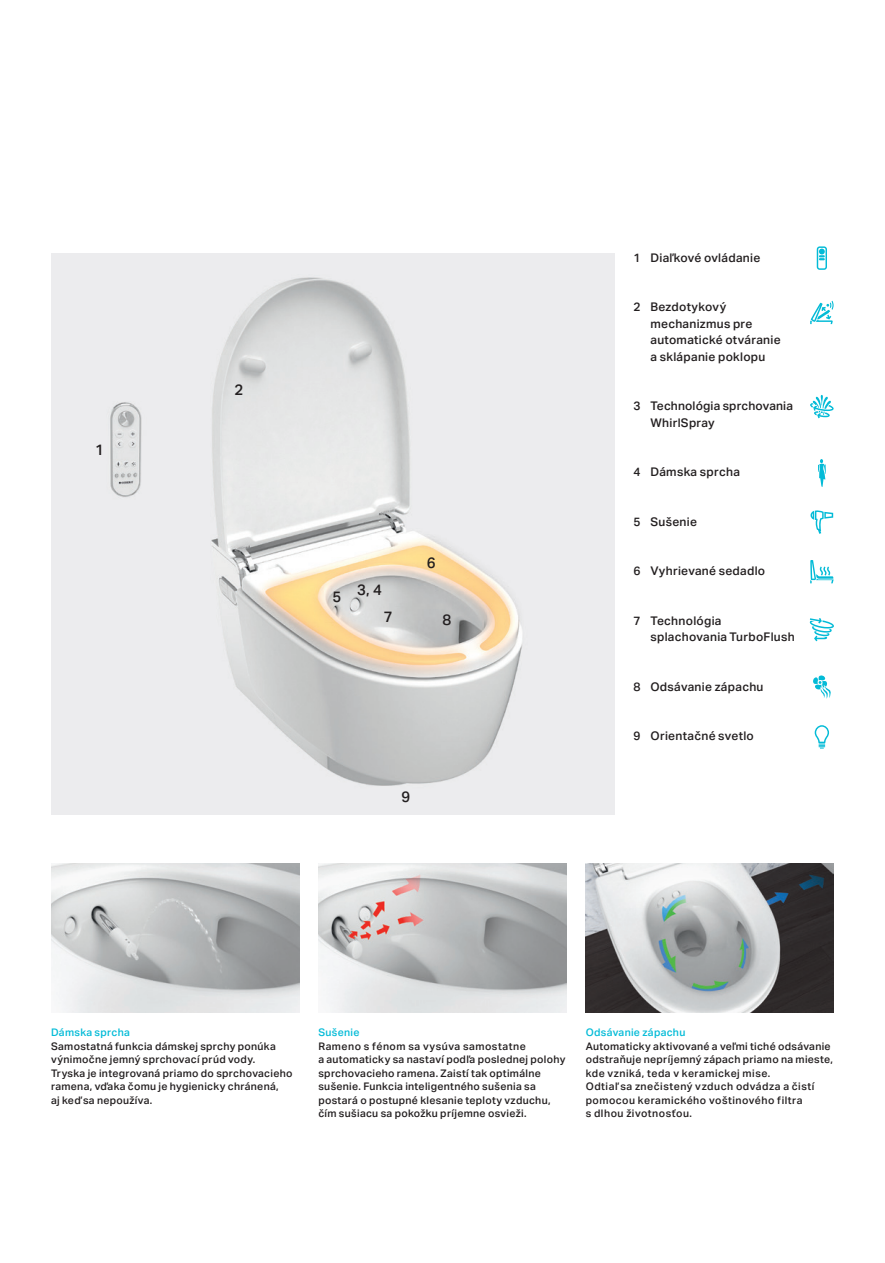
<style>
.page{position:relative;width:885px;height:1263px;background:#fff}
.page>*{position:absolute;margin:0;border:0;box-sizing:border-box;transform-origin:0 0}
.t1{font:500 15px "Aktiv Grotesk Geberit";color:#231f20}
.t2{font:500 12px/16.5px "Aktiv Grotesk Geberit";letter-spacing:.025em;color:#231f20}
.t3{font:500 10.5px/13.5px "Aktiv Grotesk Geberit";letter-spacing:.03em;color:#231f20}
.t4{font:500 10.5px "Aktiv Grotesk Geberit";letter-spacing:.03em;color:#03bbd7}
</style>
<div class="page">
<img style="left:51px;top:253px;width:563px;height:561px">
<img style="left:51px;top:864px;width:248px;height:148px">
<img style="left:318px;top:864px;width:248px;height:148px">
<img style="left:585px;top:864px;width:248px;height:148px">
<svg style="left:810px;top:560px;width:23px;height:23px"></svg>
<svg style="left:810px;top:301px;width:23px;height:23px"></svg>
<svg style="left:810px;top:395px;width:23px;height:23px"></svg>
<svg style="left:809px;top:618px;width:25px;height:23px"></svg>
<svg style="left:814px;top:725px;width:15px;height:24px"></svg>
<svg style="left:810px;top:510px;width:23px;height:24px"></svg>
<svg style="left:818px;top:459px;width:7px;height:28px"></svg>
<svg style="left:813px;top:675px;width:18px;height:24px"></svg>
<svg style="left:816px;top:246px;width:10px;height:24px"></svg>
<h1 class="t1" style="left:95px;top:441px;width:10px">1</h1>
<h1 class="t1" style="left:234px;top:381px;width:10px">2</h1>
<h1 class="t1" style="left:332px;top:587px;width:10px">5</h1>
<h1 class="t1" style="left:357px;top:580px;width:26px">3, 4</h1>
<h1 class="t1" style="left:427px;top:553px;width:10px">6</h1>
<h1 class="t1" style="left:384px;top:608px;width:10px">7</h1>
<h1 class="t1" style="left:442px;top:610px;width:10px">8</h1>
<h1 class="t1" style="left:401px;top:788px;width:10px">9</h1>
<p class="t2" style="left:633px;top:249px;width:128px">1 Diaľkové ovládanie</p>
<p class="t2" style="left:650px;top:299px;width:132px;text-indent:-17px">2 Bezdotykový mechanizmus pre automatické otváranie a sklápanie poklopu</p>
<p class="t2" style="left:650px;top:398px;width:144px;text-indent:-17px">3 Technológia sprchovania<br>WhirlSpray</p>
<p class="t2" style="left:633px;top:464px;width:108px">4 Dámska sprcha</p>
<p class="t2" style="left:633px;top:513px;width:65px">5 Sušenie</p>
<p class="t2" style="left:633px;top:563px;width:133px">6 Vyhrievané sedadlo</p>
<p class="t2" style="left:650px;top:612px;width:146px;text-indent:-17px">7 Technológia splachovania TurboFlush</p>
<p class="t2" style="left:633px;top:678px;width:132px">8 Odsávanie zápachu</p>
<p class="t2" style="left:633px;top:728px;width:122px">9 Orientačné svetlo</p>
<p class="t4" style="left:51px;top:1026px;width:80px">Dámska sprcha</p>
<p class="t3" style="left:51px;top:1039px;width:243px">Samostatná funkcia dámskej sprchy ponúka výnimočne jemný sprchovací prúd vody.<br>Tryska je integrovaná priamo do sprchovacieho ramena, vďaka čomu je hygienicky chránená,<br>aj keď sa nepoužíva.</p>
<p class="t4" style="left:318px;top:1026px;width:43px">Sušenie</p>
<p class="t3" style="left:318px;top:1039px;width:248px">Rameno s fénom sa vysúva samostatne<br>a automaticky sa nastaví podľa poslednej polohy sprchovacieho ramena. Zaistí tak optimálne sušenie. Funkcia inteligentného sušenia sa postará o postupné klesanie teploty vzduchu, čím sušiacu sa pokožku príjemne osvieži.</p>
<p class="t4" style="left:585px;top:1026px;width:101px">Odsávanie zápachu</p>
<p class="t3" style="left:585px;top:1039px;width:249px">Automaticky aktivované a veľmi tiché odsávanie odstraňuje nepríjemný zápach priamo na mieste, kde vzniká, teda v keramickej mise.<br>Odtiaľ sa znečistený vzduch odvádza a čistí pomocou keramického voštinového filtra<br>s dlhou životnosťou.</p>
</div>
